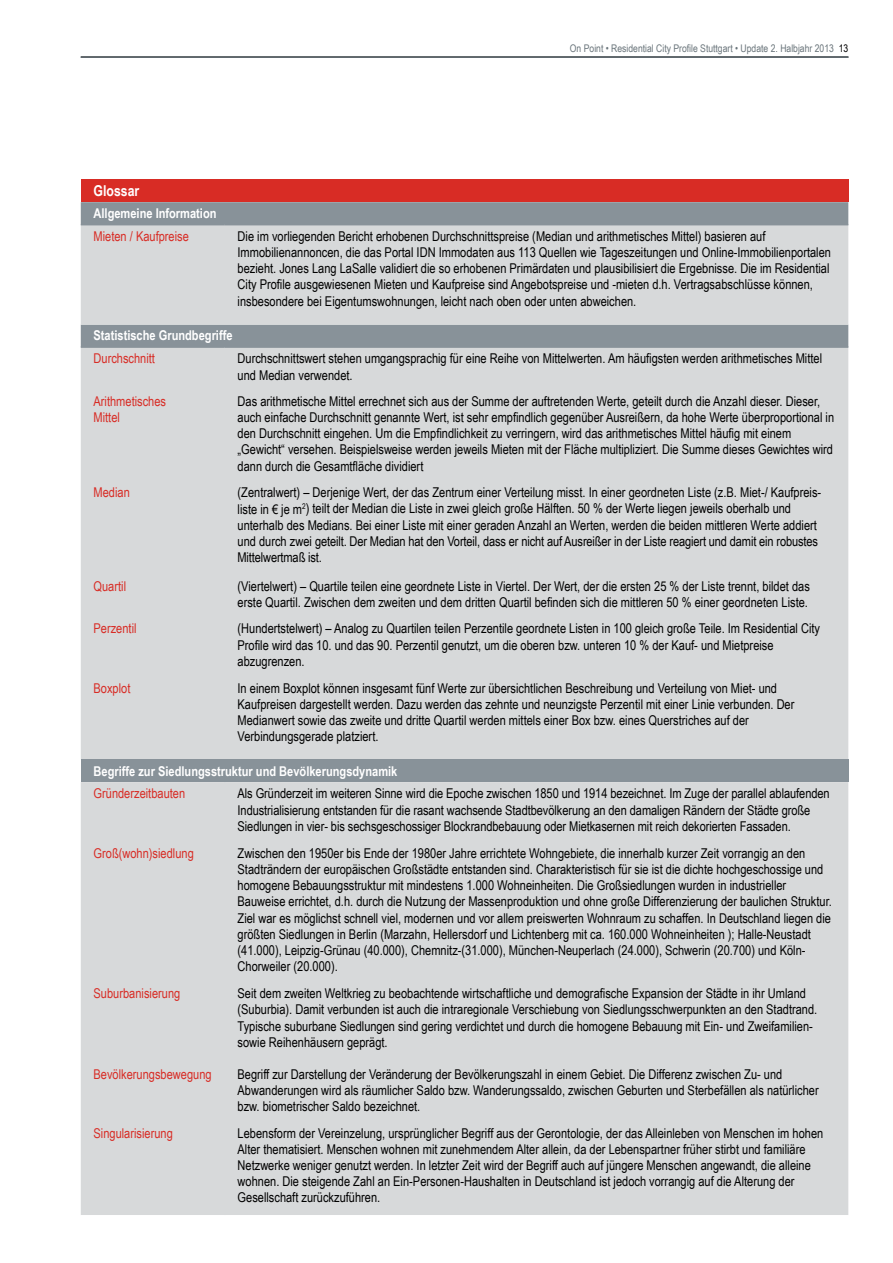
<style>
.page{position:relative;width:893px;height:1263px;background:#fff}
.page>*{position:absolute;margin:0;border:0;box-sizing:border-box;transform-origin:0 0}
.t1{font:700 15px "Arial Narrow";color:#fff}
.t2{font:13.5px/16.2px "Arial Narrow";color:#000}
.t3{font:13.5px/16.2px "Arial Narrow";color:#d82c25}
.t4{font:700 13.5px "Arial Narrow";color:#fff}
.t5{font:10.5px "Arial Narrow";color:#69747a}
.s1{color:#000}
</style>
<div class="page">
<hr style="left:81px;top:56px;width:767px;height:2px;background:#69747a">
<div style="left:81px;top:180px;width:767px;height:22px;background:#d82c25"></div>
<div style="left:81px;top:202px;width:767px;height:22px;background:#889299"></div>
<div style="left:81px;top:225px;width:767px;height:535px;background:#d7d9da"></div>
<hr style="left:224px;top:225px;width:1px;height:100px;background:#d7d9da">
<hr style="left:224px;top:348px;width:1px;height:42px;background:#d7d9da">
<hr style="left:224px;top:390px;width:1px;height:91px;background:#d7d9da">
<hr style="left:224px;top:481px;width:1px;height:94px;background:#d7d9da">
<hr style="left:224px;top:575px;width:1px;height:42px;background:#d7d9da">
<hr style="left:224px;top:617px;width:1px;height:60px;background:#d7d9da">
<hr style="left:224px;top:677px;width:1px;height:83px;background:#d7d9da">
<hr style="left:81px;top:224px;width:144px;height:1px;background:#889299">
<hr style="left:225px;top:224px;width:623px;height:1px;background:#889299">
<hr style="left:81px;top:346px;width:144px;height:2px;background:#889299">
<hr style="left:225px;top:346px;width:623px;height:2px;background:#889299">
<div style="left:81px;top:760px;width:767px;height:22px;background:#889299"></div>
<div style="left:81px;top:782px;width:767px;height:433px;background:#d7d9da"></div>
<hr style="left:224px;top:782px;width:1px;height:60px;background:#d7d9da">
<hr style="left:224px;top:842px;width:1px;height:140px;background:#d7d9da">
<hr style="left:224px;top:982px;width:1px;height:81px;background:#d7d9da">
<hr style="left:224px;top:1063px;width:1px;height:58px;background:#d7d9da">
<hr style="left:224px;top:1121px;width:1px;height:94px;background:#d7d9da">
<p class="t5" style="left:570px;top:41px;width:280px">On Point • Residential City Profile Stuttgart • Update 2. Halbjahr 2013 <span class="s1">13</span></p>
<p class="t1" style="left:94px;top:182px;width:47px">Glossar</p>
<p class="t4" style="left:94px;top:205px;width:125px">Allgemeine Information</p>
<p class="t3" style="left:94px;top:227px;width:97px">Mieten / Kaufpreise</p>
<p class="t2" style="left:238px;top:227px;width:595px">Die im vorliegenden Bericht erhobenen Durchschnittspreise (Median und arithmetisches Mittel) basieren auf Immobilienannoncen, die das Portal IDN Immodaten aus 113 Quellen wie Tageszeitungen und Online-Immobilienportalen bezieht. Jones Lang LaSalle validiert die so erhobenen Primärdaten und plausibilisiert die Ergebnisse. Die im Residential City Profile ausgewiesenen Mieten und Kaufpreise sind Angebotspreise und -mieten d.h. Vertragsabschlüsse können, insbesondere bei Eigentumswohnungen, leicht nach oben oder unten abweichen.</p>
<p class="t4" style="left:94px;top:328px;width:141px">Statistische Grundbegriffe</p>
<p class="t3" style="left:94px;top:350px;width:63px">Durchschnitt</p>
<p class="t2" style="left:238px;top:350px;width:586px">Durchschnittswert stehen umgangsprachig für eine Reihe von Mittelwerten. Am häufigsten werden arithmetisches Mittel und Median verwendet.</p>
<p class="t3" style="left:94px;top:392px;width:74px">Arithmetisches<br>Mittel</p>
<p class="t2" style="left:238px;top:392px;width:598px">Das arithmetische Mittel errechnet sich aus der Summe der auftretenden Werte, geteilt durch die Anzahl dieser. Dieser, auch einfache Durchschnitt genannte Wert, ist sehr empfindlich gegenüber Ausreißern, da hohe Werte überproportional in den Durchschnitt eingehen. Um die Empfindlichkeit zu verringern, wird das arithmetisches Mittel häufig mit einem „Gewicht“ versehen. Beispielsweise werden jeweils Mieten mit der Fläche multipliziert. Die Summe dieses Gewichtes wird dann durch die Gesamtfläche dividiert</p>
<p class="t3" style="left:94px;top:484px;width:38px">Median</p>
<p class="t2" style="left:238px;top:484px;width:585px">(Zentralwert) – Derjenige Wert, der das Zentrum einer Verteilung misst. In einer geordneten Liste (z.B. Miet-/ Kaufpreis&shy;liste in € je m<sup>2</sup>) teilt der Median die Liste in zwei gleich große Hälften. 50 % der Werte liegen jeweils oberhalb und unterhalb des Medians. Bei einer Liste mit einer geraden Anzahl an Werten, werden die beiden mittleren Werte addiert und durch zwei geteilt. Der Median hat den Vorteil, dass er nicht auf Ausreißer in der Liste reagiert und damit ein robustes Mittelwertmaß ist.</p>
<p class="t3" style="left:94px;top:577px;width:34px">Quartil</p>
<p class="t2" style="left:238px;top:577px;width:574px">(Viertelwert) – Quartile teilen eine geordnete Liste in Viertel. Der Wert, der die ersten 25 % der Liste trennt, bildet das erste Quartil. Zwischen dem zweiten und dem dritten Quartil befinden sich die mittleren 50 % einer geordneten Liste.</p>
<p class="t3" style="left:94px;top:620px;width:45px">Perzentil</p>
<p class="t2" style="left:238px;top:620px;width:584px">(Hundertstelwert) – Analog zu Quartilen teilen Perzentile geordnete Listen in 100 gleich große Teile. Im Residential City<br>Profile wird das 10. und das 90. Perzentil genutzt, um die oberen bzw. unteren 10 % der Kauf- und Mietpreise abzugrenzen.</p>
<p class="t3" style="left:94px;top:679px;width:38px">Boxplot</p>
<p class="t2" style="left:238px;top:679px;width:558px">In einem Boxplot können insgesamt fünf Werte zur übersichtlichen Beschreibung und Verteilung von Miet- und Kaufpreisen dargestellt werden. Dazu werden das zehnte und neunzigste Perzentil mit einer Linie verbunden. Der Medianwert sowie das zweite und dritte Quartil werden mittels einer Box bzw. eines Querstriches auf der Verbindungsgerade platziert.</p>
<p class="t4" style="left:94px;top:763px;width:305px">Begriffe zur Siedlungsstruktur und Bevölkerungsdynamik</p>
<p class="t3" style="left:94px;top:785px;width:93px">Gründerzeitbauten</p>
<p class="t2" style="left:238px;top:785px;width:594px">Als Gründerzeit im weiteren Sinne wird die Epoche zwischen 1850 und 1914 bezeichnet. Im Zuge der parallel ablaufenden<br>Industrialisierung entstanden für die rasant wachsende Stadtbevölkerung an den damaligen Rändern der Städte große<br>Siedlungen in vier- bis sechsgeschossiger Blockrandbebauung oder Mietkasernen mit reich dekorierten Fassaden.</p>
<p class="t3" style="left:94px;top:844px;width:102px">Groß(wohn)siedlung</p>
<p class="t2" style="left:238px;top:844px;width:596px">Zwischen den 1950er bis Ende der 1980er Jahre errichtete Wohngebiete, die innerhalb kurzer Zeit vorrangig an den Stadträndern der europäischen Großstädte entstanden sind. Charakteristisch für sie ist die dichte hochgeschossige und homogene Bebauungsstruktur mit mindestens 1.000 Wohneinheiten. Die Großsiedlungen wurden in industrieller Bauweise errichtet, d.h. durch die Nutzung der Massenproduktion und ohne große Differenzierung der baulichen Struktur.<br>Ziel war es möglichst schnell viel, modernen und vor allem preiswerten Wohnraum zu schaffen. In Deutschland liegen die größten Siedlungen in Berlin (Marzahn, Hellersdorf und Lichtenberg mit ca. 160.000 Wohneinheiten ); Halle-Neustadt (41.000), Leipzig-Grünau (40.000), Chemnitz-(31.000), München-Neuperlach (24.000), Schwerin (20.700) und Köln-Chorweiler (20.000).</p>
<p class="t3" style="left:94px;top:985px;width:88px">Suburbanisierung</p>
<p class="t2" style="left:238px;top:985px;width:581px">Seit dem zweiten Weltkrieg zu beobachtende wirtschaftliche und demografische Expansion der Städte in ihr Umland (Suburbia). Damit verbunden ist auch die intraregionale Verschiebung von Siedlungsschwerpunkten an den Stadtrand.<br>Typische suburbane Siedlungen sind gering verdichtet und durch die homogene Bebauung mit Ein- und Zweifamilien&shy;sowie Reihenhäusern geprägt.</p>
<p class="t3" style="left:94px;top:1065px;width:120px">Bevölkerungsbewegung</p>
<p class="t2" style="left:238px;top:1065px;width:583px">Begriff zur Darstellung der Veränderung der Bevölkerungszahl in einem Gebiet. Die Differenz zwischen Zu- und<br>Abwanderungen wird als räumlicher Saldo bzw. Wanderungssaldo, zwischen Geburten und Sterbefällen als natürlicher bzw. biometrischer Saldo bezeichnet.</p>
<p class="t3" style="left:94px;top:1124px;width:81px">Singularisierung</p>
<p class="t2" style="left:238px;top:1124px;width:587px">Lebensform der Vereinzelung, ursprünglicher Begriff aus der Gerontologie, der das Alleinleben von Menschen im hohen Alter thematisiert. Menschen wohnen mit zunehmendem Alter allein, da der Lebenspartner früher stirbt und familiäre Netzwerke weniger genutzt werden. In letzter Zeit wird der Begriff auch auf jüngere Menschen angewandt, die alleine wohnen. Die steigende Zahl an Ein-Personen-Haushalten in Deutschland ist jedoch vorrangig auf die Alterung der Gesellschaft zurückzuführen.</p>
</div>
